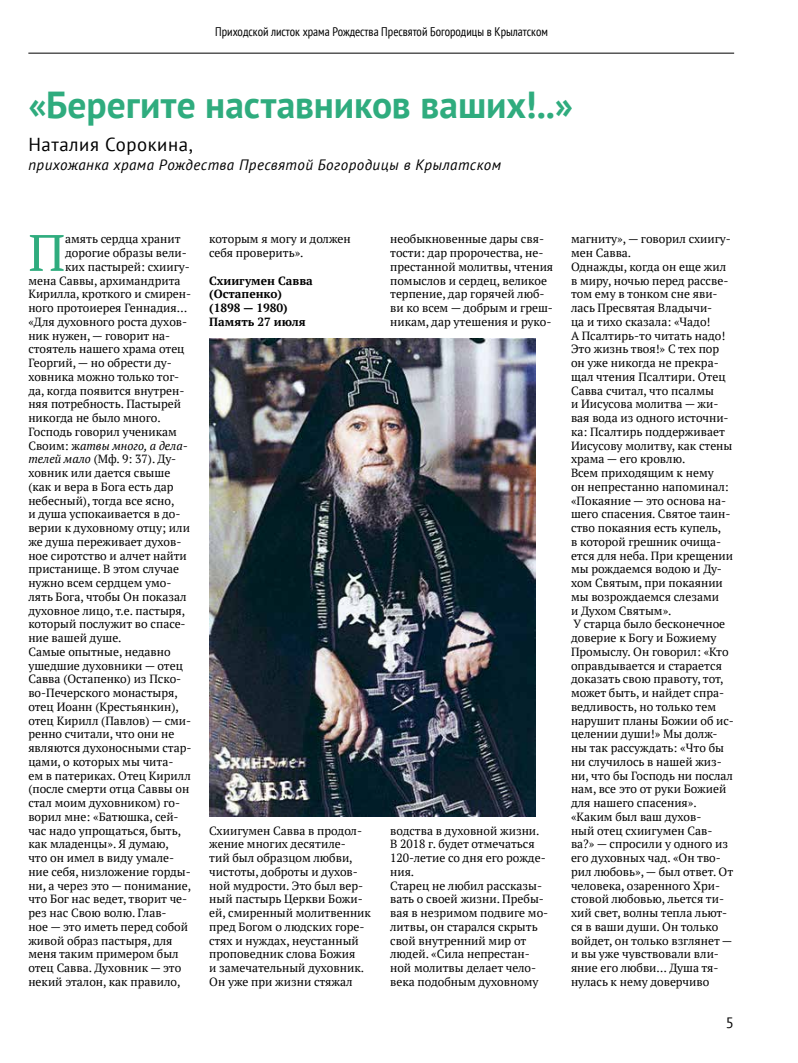
<style>
.page{position:relative;width:798px;height:1063px;background:#fff}
.page>*{position:absolute;margin:0;border:0;box-sizing:border-box;transform-origin:0 0}
.t1{font:51.12px "PT Serif";color:#2fac7e}
.t2{font:700 37.5px "PT Sans";letter-spacing:-.005em;color:#2fac7e}
.t3{font:18.75px "PT Sans";letter-spacing:.03em;color:#000}
.t4{font:italic 15px "PT Sans";letter-spacing:.03em;color:#000}
.t5{font:15px "PT Sans";color:#000}
.t6{font:condensed 12.5px "PT Sans";color:#000}
.t7{font:11.88px/13.8px "PT Serif";color:#000}
.t8{font:700 11.88px/13.8px "PT Serif";color:#000}
.t9{font:italic 11.88px "PT Serif";color:#000}
.s1{font-style:normal}
.s2{font-style:italic}
</style>
<div class="page">
<hr style="left:28px;top:53px;width:705px;height:1px;background:#000">
<img style="left:209px;top:339px;width:326px;height:477px">
<p class="t6" style="left:215px;top:23px;width:334px">Приходской листок храма Рождества Пресвятой Богородицы в Крылатском</p>
<h2 class="t2" style="left:28px;top:80px;width:546px">«Берегите наставников ваших!..»</h2>
<h3 class="t3" style="left:28px;top:133px;width:165px">Наталия Сорокина,</h3>
<p class="t4" style="left:28px;top:155px;width:474px">прихожанка храма Рождества Пресвятой Богородицы в Крылатском</p>
<h1 class="t1" style="left:28px;top:220px;width:38px">П</h1>
<p class="t7" style="left:65px;top:232px;width:117px">амять сердца хранит</p>
<p class="t7" style="left:65px;top:246px;width:123px">дорогие образы вели-</p>
<p class="t7" style="left:65px;top:260px;width:126px">ких пастырей: схиигу-</p>
<p class="t7" style="left:28px;top:273px;width:154px">мена Саввы, архимандрита</p>
<p class="t7" style="left:28px;top:287px;width:164px">Кирилла, кроткого и смирен-</p>
<p class="t7" style="left:28px;top:301px;width:160px">ного протоиерея Геннадия…</p>
<p class="t7" style="left:28px;top:315px;width:160px">«Для духовного роста духов-</p>
<p class="t7" style="left:28px;top:328px;width:143px">ник нужен, — говорит на-</p>
<p class="t7" style="left:28px;top:342px;width:158px">стоятель нашего храма отец</p>
<p class="t7" style="left:28px;top:356px;width:145px">Георгий, — но обрести ду-</p>
<p class="t7" style="left:28px;top:370px;width:152px">ховника можно только тог-</p>
<p class="t7" style="left:28px;top:383px;width:158px">да, когда появится внутрен-</p>
<p class="t7" style="left:28px;top:397px;width:154px">няя потребность. Пастырей</p>
<p class="t7" style="left:28px;top:411px;width:134px">никогда не было много.</p>
<p class="t7" style="left:28px;top:425px;width:150px">Господь говорил ученикам</p>
<p class="t9" style="left:28px;top:438px;width:161px"><span class="s1">Своим: ж</span>атвы много, а дела-</p>
<p class="t7" style="left:28px;top:452px;width:149px"><span class="s2">телей мало</span> (Мф. 9: 37). Ду-</p>
<p class="t7" style="left:28px;top:466px;width:143px">ховник или дается свыше</p>
<p class="t7" style="left:28px;top:480px;width:147px">(как и вера в Бога есть дар</p>
<p class="t7" style="left:28px;top:493px;width:148px">небесный), тогда все ясно,</p>
<p class="t7" style="left:28px;top:507px;width:154px">и душа успокаивается в до-</p>
<p class="t7" style="left:28px;top:521px;width:163px">верии к духовному отцу; или</p>
<p class="t7" style="left:28px;top:535px;width:155px">же душа переживает духов-</p>
<p class="t7" style="left:28px;top:548px;width:160px">ное сиротство и алчет найти</p>
<p class="t7" style="left:28px;top:562px;width:152px">пристанище. В этом случае</p>
<p class="t7" style="left:28px;top:576px;width:145px">нужно всем сердцем умо-</p>
<p class="t7" style="left:28px;top:590px;width:159px">лять Бога, чтобы Он показал</p>
<p class="t7" style="left:28px;top:603px;width:158px">духовное лицо, т.е. пастыря,</p>
<p class="t7" style="left:28px;top:617px;width:159px">который послужит во спасе-</p>
<p class="t7" style="left:28px;top:631px;width:95px">ние вашей душе.</p>
<p class="t7" style="left:28px;top:645px;width:144px">Самые опытные, недавно</p>
<p class="t7" style="left:28px;top:658px;width:156px">ушедшие духовники — отец</p>
<p class="t7" style="left:28px;top:672px;width:154px">Савва (Остапенко) из Пско-</p>
<p class="t7" style="left:28px;top:686px;width:151px">во-Печерского монастыря,</p>
<p class="t7" style="left:28px;top:700px;width:152px">отец Иоанн (Крестьянкин),</p>
<p class="t7" style="left:28px;top:713px;width:164px">отец Кирилл (Павлов) — сми-</p>
<p class="t7" style="left:28px;top:727px;width:148px">ренно считали, что они не</p>
<p class="t7" style="left:28px;top:741px;width:164px">являются духоносными стар-</p>
<p class="t7" style="left:28px;top:755px;width:147px">цами, о которых мы чита-</p>
<p class="t7" style="left:28px;top:768px;width:164px">ем в патериках. Отец Кирилл</p>
<p class="t7" style="left:28px;top:782px;width:162px">(после смерти отца Саввы он</p>
<p class="t7" style="left:28px;top:796px;width:153px">стал моим духовником) го-</p>
<p class="t7" style="left:28px;top:810px;width:152px">ворил мне: «Батюшка, сей-</p>
<p class="t7" style="left:28px;top:823px;width:154px">час надо упрощаться, быть,</p>
<p class="t7" style="left:28px;top:837px;width:142px">как младенцы». Я думаю,</p>
<p class="t7" style="left:28px;top:851px;width:147px">что он имел в виду умале-</p>
<p class="t7" style="left:28px;top:865px;width:164px">ние себя, низложение горды-</p>
<p class="t7" style="left:28px;top:878px;width:164px">ни, а через это — понимание,</p>
<p class="t7" style="left:28px;top:892px;width:160px">что Бог нас ведет, творит че-</p>
<p class="t7" style="left:28px;top:906px;width:140px">рез нас Свою волю. Глав-</p>
<p class="t7" style="left:28px;top:920px;width:161px">ное — это иметь перед собой</p>
<p class="t7" style="left:28px;top:933px;width:146px">живой образ пастыря, для</p>
<p class="t7" style="left:28px;top:947px;width:152px">меня таким примером был</p>
<p class="t7" style="left:28px;top:961px;width:154px">отец Савва. Духовник — это</p>
<p class="t7" style="left:28px;top:975px;width:153px">некий эталон, как правило,</p>
<p class="t7" style="left:209px;top:232px;width:143px">которым я могу и должен себя проверить».</p>
<p class="t8" style="left:209px;top:273px;width:105px">Схиигумен Савва (Остапенко) (1898 — 1980)<br>Память 27 июля</p>
<p class="t7" style="left:209px;top:823px;width:163px">Схиигумен Савва в продол&shy;жение многих десятиле-<br>тий был образцом любви, чистоты, доброты и духов&shy;ной мудрости. Это был вер&shy;ный пастырь Церкви Божи&shy;ей, смиренный молитвенник пред Богом о людских горе&shy;стях и нуждах, неустанный проповедник слова Божия<br>и замечательный духовник.<br>Он уже при жизни стяжал</p>
<p class="t7" style="left:390px;top:232px;width:164px">необыкновенные дары свя&shy;тости: дар пророчества, не&shy;престанной молитвы, чтения помыслов и сердец, великое терпение, дар горячей люб&shy;ви ко всем — добрым и греш&shy;никам, дар утешения и руко-</p>
<p class="t7" style="left:390px;top:823px;width:160px">водства в духовной жизни.<br>В 2018 г. будет отмечаться<br>120-летие со дня его рожде&shy;ния.<br>Старец не любил рассказы&shy;вать о своей жизни. Пребы&shy;вая в незримом подвиге мо&shy;литвы, он старался скрыть свой внутренний мир от людей. «Сила непрестан&shy;ной молитвы делает чело&shy;века подобным духовному</p>
<p class="t7" style="left:570px;top:232px;width:164px">магниту», — говорил схиигу&shy;мен Савва.<br>Однажды, когда он еще жил в миру, ночью перед рассве&shy;том ему в тонком сне яви&shy;лась Пресвятая Владычи-<br>ца и тихо сказала: «Чадо!<br>А Псалтирь-то читать надо!<br>Это жизнь твоя!» С тех пор он уже никогда не прекра&shy;щал чтения Псалтири. Отец<br>Савва считал, что псалмы<br>и Иисусова молитва — жи&shy;вая вода из одного источни&shy;ка: Псалтирь поддерживает<br>Иисусову молитву, как стены храма — его кровлю.<br>Всем приходящим к нему<br>он непрестанно напоминал: «Покаяние — это основа на&shy;шего спасения. Святое таин&shy;ство покаяния есть купель,<br>в которой грешник очища&shy;ется для неба. При крещении мы рождаемся водою и Ду&shy;хом Святым, при покаянии мы возрождаемся слезами<br>и Духом Святым».<br>У старца было бесконечное доверие к Богу и Божиему<br>Промыслу. Он говорил: «Кто оправдывается и старается доказать свою правоту, тот, может быть, и найдет спра&shy;ведливость, но только тем нарушит планы Божии об ис&shy;целении души!» Мы долж&shy;ны так рассуждать: «Что бы ни случилось в нашей жиз&shy;ни, что бы Господь ни послал нам, все это от руки Божией для нашего спасения». «Каким был ваш духов-<br>ный отец схиигумен Сав&shy;ва?» — спросили у одного из его духовных чад. «Он тво&shy;рил любовь», — был ответ. От человека, озаренного Хри&shy;стовой любовью, льется ти&shy;хий свет, волны тепла льют&shy;ся в ваши души. Он только войдет, он только взглянет — и вы уже чувствовали вли&shy;яние его любви… Душа тя&shy;нулась к нему доверчиво</p>
<p class="t5" style="left:725px;top:1013px;width:10px">5</p>
</div>
